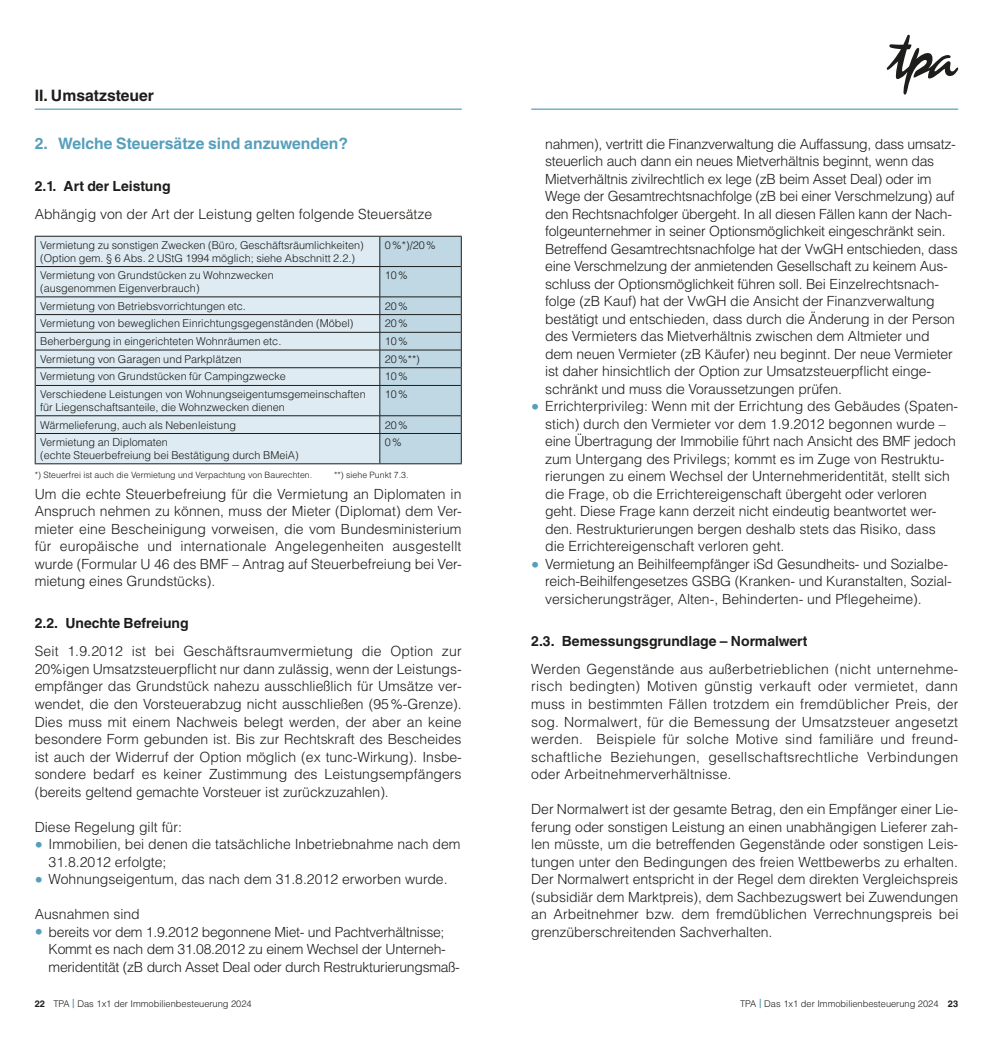
<style>
.page{position:relative;width:993px;height:1042px;background:#fff}
.page>*{position:absolute;margin:0;border:0;box-sizing:border-box;transform-origin:0 0}
.t1{font:700 15.75px "Helvetica LT Std";color:#569fbb}
.t2{font:700 15.75px "Helvetica LT Std";color:#1d1d1b}
.Fliesstext{font:300 14px/17.5px "Helvetica LT Std";letter-spacing:-.01em;color:#1d1d1b}
.Fliesstext_ohneAbstand{font:300 14px/17.5px "Helvetica LT Std";color:#1d1d1b;text-align:justify}
.t3{font:700 14px "Helvetica LT Std";color:#1d1d1b}
.Tabelle{font:300 10.85px/12.6px "Helvetica LT Std";color:#1d1d1b}
.t4{font:300 9.28px "Helvetica LT Std";color:#1d1d1b}
.Stern_Text{font:300 8.75px "Helvetica LT Std";color:#1d1d1b}
.s1{font-weight:700;font-size:17.5px;color:#569fbb}
.s2{font-weight:700}
.s3{font-weight:700;color:#569fbb}
</style>
<div class="page">
<hr style="left:35px;top:109px;width:426px;height:1px;background:#569fbb">
<hr style="left:531px;top:109px;width:426px;height:1px;background:#569fbb">
<svg style="left:886px;top:35px;width:71px;height:60px"></svg>
<div style="left:36px;top:237px;width:343px;height:226px;background:#dfebf2"></div>
<svg style="left:35px;top:237px;width:1px;height:29px"></svg>
<hr style="left:35px;top:236px;width:344px;height:1px;background:#1d1d1b">
<hr style="left:35px;top:266px;width:1px;height:31px;background:#1d1d1b">
<hr style="left:36px;top:266px;width:343px;height:1px;background:#1d1d1b">
<hr style="left:36px;top:297px;width:343px;height:1px;background:#1d1d1b">
<hr style="left:36px;top:314px;width:343px;height:1px;background:#1d1d1b">
<hr style="left:36px;top:332px;width:343px;height:1px;background:#1d1d1b">
<hr style="left:36px;top:350px;width:343px;height:1px;background:#1d1d1b">
<svg style="left:35px;top:297px;width:1px;height:88px"></svg>
<hr style="left:36px;top:367px;width:343px;height:1px;background:#1d1d1b">
<hr style="left:35px;top:385px;width:1px;height:31px;background:#1d1d1b">
<hr style="left:36px;top:385px;width:343px;height:1px;background:#1d1d1b">
<svg style="left:35px;top:416px;width:1px;height:17px"></svg>
<hr style="left:36px;top:415px;width:343px;height:1px;background:#1d1d1b">
<hr style="left:35px;top:433px;width:1px;height:30px;background:#1d1d1b">
<hr style="left:36px;top:433px;width:343px;height:1px;background:#1d1d1b">
<hr style="left:35px;top:463px;width:344px;height:1px;background:#1d1d1b">
<svg style="left:379px;top:236px;width:82px;height:227px;background:#b7ccd9"></svg>
<hr style="left:460px;top:433px;width:1px;height:30px;background:#1d1d1b">
<hr style="left:379px;top:433px;width:81px;height:1px;background:#1d1d1b">
<hr style="left:379px;top:463px;width:82px;height:1px;background:#1d1d1b">
<p class="t2" style="left:35px;top:85px;width:121px">II. Umsatzsteuer</p>
<p class="t1" style="left:35px;top:134px;width:315px">2. Welche Steuersätze sind anzuwenden?</p>
<p class="t3" style="left:35px;top:177px;width:137px">2.1. Art der Leistung</p>
<p class="Fliesstext" style="left:35px;top:205px;width:399px">Abhängig von der Art der Leistung gelten folgende Steuersätze</p>
<p class="Tabelle" style="left:40px;top:239px;width:325px">Vermietung zu sonstigen Zwecken (Büro, Geschäftsräumlichkeiten) (Option gem. § 6 Abs. 2 UStG 1994 möglich; siehe Abschnitt 2.2.)</p>
<p class="Tabelle" style="left:384px;top:239px;width:52px">0%*)/20%</p>
<p class="Tabelle" style="left:40px;top:269px;width:235px">Vermietung von Grundstücken zu Wohnzwecken (ausgenommen Eigenverbrauch)</p>
<p class="Tabelle" style="left:384px;top:269px;width:25px">10%</p>
<p class="Tabelle" style="left:40px;top:299px;width:207px">Vermietung von Betriebsvorrichtungen etc.</p>
<p class="Tabelle" style="left:384px;top:299px;width:25px">20%</p>
<p class="Tabelle" style="left:40px;top:317px;width:315px">Vermietung von beweglichen Einrichtungsgegenständen (Möbel)</p>
<p class="Tabelle" style="left:384px;top:317px;width:25px">20%</p>
<p class="Tabelle" style="left:40px;top:335px;width:243px">Beherbergung in eingerichteten Wohnräumen etc.</p>
<p class="Tabelle" style="left:384px;top:335px;width:25px">10%</p>
<p class="Tabelle" style="left:40px;top:352px;width:203px">Vermietung von Garagen und Parkplätzen</p>
<p class="Tabelle" style="left:384px;top:352px;width:37px">20%**)</p>
<p class="Tabelle" style="left:40px;top:370px;width:247px">Vermietung von Grundstücken für Campingzwecke</p>
<p class="Tabelle" style="left:384px;top:370px;width:25px">10%</p>
<p class="Tabelle" style="left:40px;top:388px;width:327px">Verschiedene Leistungen von Wohnungseigentumsgemeinschaften für Liegenschaftsanteile, die Wohnzwecken dienen</p>
<p class="Tabelle" style="left:384px;top:388px;width:25px">10%</p>
<p class="Tabelle" style="left:40px;top:418px;width:197px">Wärmelieferung, auch als Nebenleistung</p>
<p class="Tabelle" style="left:384px;top:418px;width:25px">20%</p>
<p class="Tabelle" style="left:40px;top:436px;width:260px">Vermietung an Diplomaten<br>(echte Steuerbefreiung bei Bestätigung durch BMeiA)</p>
<p class="Tabelle" style="left:384px;top:436px;width:19px">0%</p>
<p class="Stern_Text" style="left:35px;top:469px;width:279px">*) Steuerfrei ist auch die Vermietung und Verpachtung von Baurechten.</p>
<p class="Stern_Text" style="left:334px;top:469px;width:76px">**) siehe Punkt 7.3.</p>
<p class="Fliesstext_ohneAbstand" style="left:35px;top:485px;width:428px">Um die echte Steuerbefreiung für die Vermietung an Diplomaten in Anspruch nehmen zu können, muss der Mieter (Diplomat) dem Ver&shy;mieter eine Bescheinigung vorweisen, die vom Bundesministerium für europäische und internationale Angelegenheiten ausgestellt wurde (Formular U 46 des BMF – Antrag auf Steuerbefreiung bei Ver&shy;mietung eines Grundstücks).</p>
<p class="t3" style="left:35px;top:615px;width:155px">2.2. Unechte Befreiung</p>
<p class="Fliesstext" style="left:35px;top:642px;width:428px;text-align:justify">Seit 1.9.2012 ist bei Geschäftsraumvermietung die Option zur 20%igen Umsatzsteuerpflicht nur dann zulässig, wenn der Leistungs&shy;empfänger das Grundstück nahezu ausschließlich für Umsätze ver&shy;wendet, die den Vorsteuerabzug nicht ausschließen (95%-Grenze).<br>Dies muss mit einem Nachweis belegt werden, der aber an keine besondere Form gebunden ist. Bis zur Rechtskraft des Bescheides ist auch der Widerruf der Option möglich (ex tunc-Wirkung). Insbe&shy;sondere bedarf es keiner Zustimmung des Leistungsempfängers (bereits geltend gemachte Vorsteuer ist zurückzuzahlen).</p>
<p class="Fliesstext_ohneAbstand" style="left:35px;top:817px;width:149px">Diese Regelung gilt für:</p>
<p class="Fliesstext" style="left:49px;top:835px;width:413px;text-indent:-13px"><span class="s1">•</span> Immobilien, bei denen die tatsächliche Inbetriebnahme nach dem<br>31.8.2012 erfolgte;</p>
<p class="Fliesstext" style="left:36px;top:870px;width:413px"><span class="s1">•</span> Wohnungseigentum, das nach dem 31.8.2012 erworben wurde.</p>
<p class="Fliesstext_ohneAbstand" style="left:35px;top:905px;width:107px">Ausnahmen sind</p>
<p class="Fliesstext" style="left:49px;top:922px;width:412px;text-indent:-13px"><span class="s1">•</span> bereits vor dem 1.9.2012 begonnene Miet- und Pachtverhältnisse;<br>Kommt es nach dem 31.08.2012 zu einem Wechsel der Unterneh&shy;meridentität (zB durch Asset Deal oder durch Restrukturierungsmaß-</p>
<p class="Fliesstext" style="left:545px;top:135px;width:414px">nahmen), vertritt die Finanzverwaltung die Auffassung, dass umsatz&shy;steuerlich auch dann ein neues Mietverhältnis beginnt, wenn das Mietverhältnis zivilrechtlich ex lege (zB beim Asset Deal) oder im Wege der Gesamtrechtsnachfolge (zB bei einer Verschmelzung) auf den Rechtsnachfolger übergeht. In all diesen Fällen kann der Nach&shy;folgeunternehmer in seiner Optionsmöglichkeit eingeschränkt sein.<br>Betreffend Gesamtrechtsnachfolge hat der VwGH entschieden, dass eine Verschmelzung der anmietenden Gesellschaft zu keinem Aus&shy;schluss der Optionsmöglichkeit führen soll. Bei Einzelrechtsnach&shy;folge (zB Kauf) hat der VwGH die Ansicht der Finanzverwaltung bestätigt und entschieden, dass durch die Änderung in der Person des Vermieters das Mietverhältnis zwischen dem Altmieter und dem neuen Vermieter (zB Käufer) neu beginnt. Der neue Vermieter ist daher hinsichtlich der Option zur Umsatzsteuerpflicht einge&shy;schränkt und muss die Voraussetzungen prüfen.</p>
<p class="Fliesstext" style="left:545px;top:397px;width:414px;text-indent:-13px"><span class="s1">•</span> Errichterprivileg: Wenn mit der Errichtung des Gebäudes (Spaten&shy;stich) durch den Vermieter vor dem 1.9.2012 begonnen wurde – eine Übertragung der Immobilie führt nach Ansicht des BMF jedoch zum Untergang des Privilegs; kommt es im Zuge von Restruktu&shy;rierungen zu einem Wechsel der Unternehmeridentität, stellt sich die Frage, ob die Errichtereigenschaft übergeht oder verloren geht. Diese Frage kann derzeit nicht eindeutig beantwortet wer&shy;den. Restrukturierungen bergen deshalb stets das Risiko, dass die Errichtereigenschaft verloren geht.</p>
<p class="Fliesstext" style="left:545px;top:555px;width:407px;text-indent:-13px"><span class="s1">•</span> Vermietung an Beihilfeempfänger iSd Gesundheits- und Sozialbe&shy;reich-Beihilfengesetzes GSBG (Kranken- und Kuranstalten, Sozial&shy;versicherungsträger, Alten-, Behinderten- und Pflegeheime).</p>
<p class="t3" style="left:531px;top:632px;width:278px">2.3. Bemessungsgrundlage – Normalwert</p>
<p class="Fliesstext" style="left:531px;top:660px;width:428px;text-align:justify">Werden Gegenstände aus außerbetrieblichen (nicht unternehme&shy;risch bedingten) Motiven günstig verkauft oder vermietet, dann muss in bestimmten Fällen trotzdem ein fremdüblicher Preis, der sog. Normalwert, für die Bemessung der Umsatzsteuer angesetzt werden. Beispiele für solche Motive sind familiäre und freund&shy;schaftliche Beziehungen, gesellschaftsrechtliche Verbindungen oder Arbeitnehmerverhältnisse.</p>
<p class="Fliesstext" style="left:531px;top:800px;width:428px;text-align:justify">Der Normalwert ist der gesamte Betrag, den ein Empfänger einer Lie&shy;ferung oder sonstigen Leistung an einen unabhängigen Lieferer zah&shy;len müsste, um die betreffenden Gegenstände oder sonstigen Leis&shy;tungen unter den Bedingungen des freien Wettbewerbs zu erhalten.<br>Der Normalwert entspricht in der Regel dem direkten Vergleichspreis (subsidiär dem Marktpreis), dem Sachbezugswert bei Zuwendungen an Arbeitnehmer bzw. dem fremdüblichen Verrechnungspreis bei grenzüberschreitenden Sachverhalten.</p>
<p class="t4" style="left:35px;top:997px;width:218px"><span class="s2">22</span> TPA <span class="s3">|</span> Das 1x1 der Immobilienbesteuerung 2024</p>
<p class="t4" style="left:740px;top:997px;width:219px">TPA <span class="s3">|</span> Das 1x1 der Immobilienbesteuerung 2024 <span class="s2">23</span></p>
</div>
